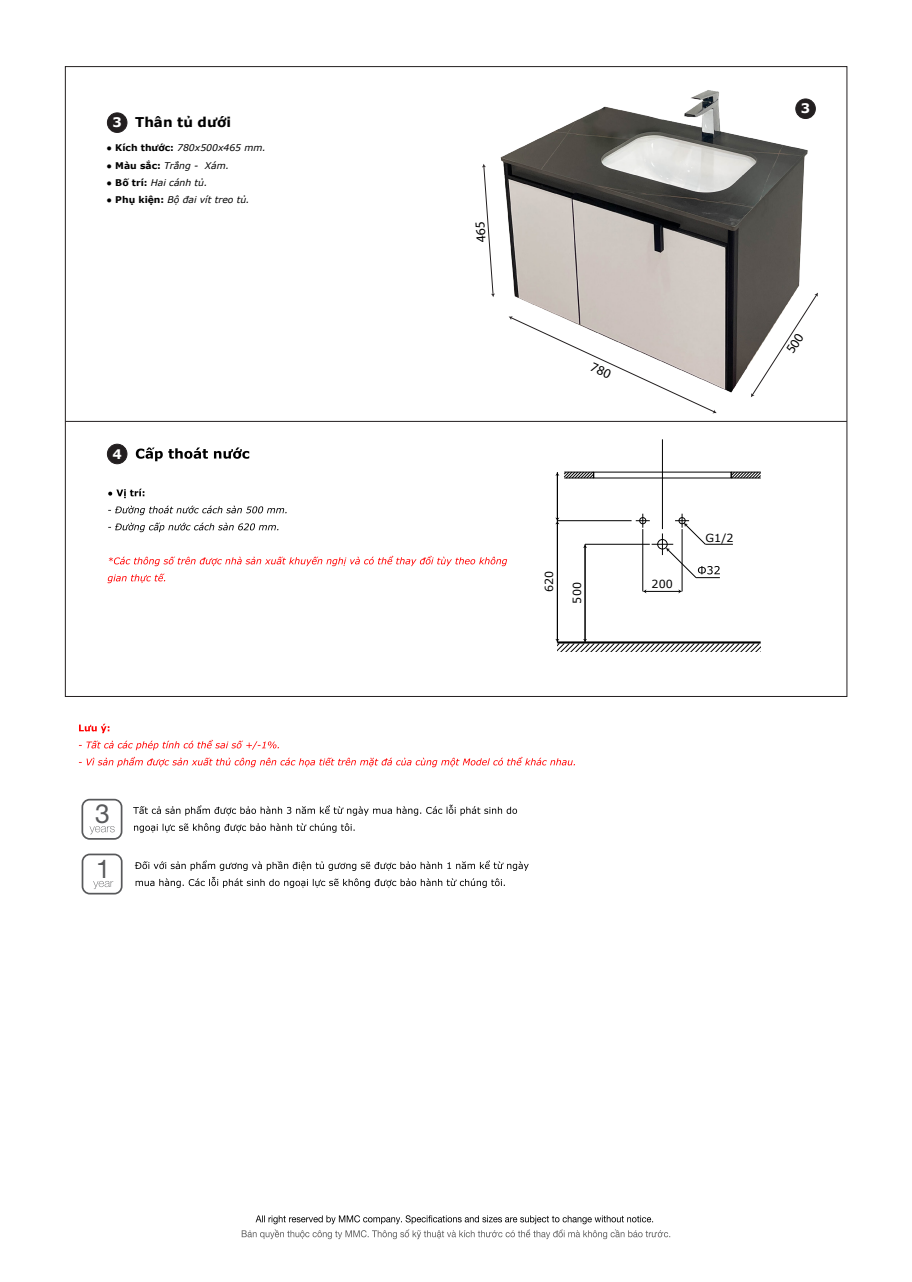
<style>
.page{position:relative;width:912px;height:1282px;background:#fff}
.page>*{position:absolute;margin:0;border:0;box-sizing:border-box;transform-origin:0 0}
.t1{font:26.4px "Helvetica Neue";color:#58595b}
.t2{font:25.65px "Helvetica Neue";color:#58595b}
.t3{font:700 13.5px "Verdana";color:#000}
.t4{font:700 13.2px "Verdana";color:#fff}
.t5{font:11.1px "Verdana";color:#000}
.t6{font:italic 9.3px "Verdana";color:#000}
.s1{font-weight:700;font-style:normal}
</style>
<div class="page">
<svg style="left:108px;top:489px;width:36px;height:9px"></svg>
<svg style="left:108px;top:506px;width:179px;height:9px"></svg>
<svg style="left:108px;top:523px;width:170px;height:9px"></svg>
<svg style="left:109px;top:556px;width:398px;height:10px"></svg>
<svg style="left:107px;top:574px;width:58px;height:9px"></svg>
<svg style="left:136px;top:447px;width:113px;height:14px"></svg>
<div style="left:107px;top:444px;width:20px;height:20px;background:#231f20;border-radius:50%"></div>
<div style="left:107px;top:444px;width:20px;height:20px;border:1px solid #231f20;border-radius:50%"></div>
<svg style="left:242px;top:1215px;width:428px;height:24px"></svg>
<hr style="left:65px;top:421px;width:782px;height:1px;background:#231f20">
<svg style="left:79px;top:724px;width:30px;height:9px"></svg>
<svg style="left:79px;top:740px;width:200px;height:10px"></svg>
<svg style="left:79px;top:757px;width:496px;height:10px"></svg>
<svg style="left:82px;top:854px;width:41px;height:40px"></svg>
<svg style="left:81px;top:799px;width:41px;height:41px"></svg>
<svg style="left:133px;top:805px;width:384px;height:11px"></svg>
<svg style="left:134px;top:823px;width:221px;height:10px"></svg>
<svg style="left:135px;top:860px;width:394px;height:11px"></svg>
<svg style="left:136px;top:877px;width:369px;height:11px"></svg>
<hr style="left:557px;top:523px;width:1px;height:117px;background:#000">
<hr style="left:585px;top:547px;width:1px;height:93px;background:#000">
<hr style="left:557px;top:475px;width:1px;height:44px;background:#000">
<svg style="left:555px;top:518px;width:4px;height:6px"></svg>
<hr style="left:645px;top:591px;width:34px;height:1px;background:#000">
<svg style="left:678px;top:589px;width:4px;height:4px"></svg>
<hr style="left:585px;top:544px;width:65px;height:1px;background:#000">
<hr style="left:557px;top:520px;width:74px;height:1px;background:#000">
<hr style="left:642px;top:529px;width:1px;height:62px;background:#000">
<hr style="left:682px;top:529px;width:1px;height:62px;background:#000">
<svg style="left:636px;top:514px;width:97px;height:64px"></svg>
<hr style="left:662px;top:439px;width:1px;height:90px;background:#000">
<svg style="left:555px;top:639px;width:205px;height:13px"></svg>
<svg style="left:555px;top:472px;width:39px;height:7px"></svg>
<svg style="left:731px;top:472px;width:30px;height:7px"></svg>
<img style="left:500px;top:90px;width:315px;height:303px">
<div style="left:107px;top:113px;width:20px;height:19px;background:#231f20;border-radius:50%"></div>
<div style="left:107px;top:113px;width:20px;height:20px;border:1px solid #231f20;border-radius:50%"></div>
<svg style="left:482px;top:164px;width:13px;height:133px"></svg>
<svg style="left:508px;top:316px;width:208px;height:97px"></svg>
<svg style="left:751px;top:293px;width:67px;height:104px"></svg>
<h3 class="t3" style="left:135px;top:113px;width:97px">Thân tủ dưới</h3>
<p class="t6" style="left:106px;top:142px;width:161px">● <span class="s1">Kích thước:</span> 780x500x465 mm.</p>
<p class="t6" style="left:106px;top:159px;width:124px">● <span class="s1">Màu sắc:</span> Trắng - Xám.</p>
<p class="t6" style="left:106px;top:176px;width:102px">● <span class="s1">Bố trí:</span> Hai cánh tủ.</p>
<p class="t6" style="left:106px;top:193px;width:145px">● <span class="s1">Phụ kiện:</span> Bộ đai vít treo tủ.</p>
<h3 class="t4" style="left:112px;top:113px;width:11px">3</h3>
<h3 class="t4" style="left:112px;top:444px;width:11px">4</h3>
<h1 class="t1" style="left:95px;top:795px;width:16px">3</h1>
<h2 class="t2" style="left:96px;top:850px;width:16px">1</h2>
<h3 class="t4" style="left:801px;top:99px;width:11px">3</h3>
<p class="t5" style="left:541px;top:592px;width:23px;rotate:-90deg">620</p>
<p class="t5" style="left:569px;top:604px;width:23px;rotate:-90deg">500</p>
<p class="t5" style="left:651px;top:576px;width:23px">200</p>
<p class="t5" style="left:705px;top:530px;width:29px">G1/2</p>
</div>
